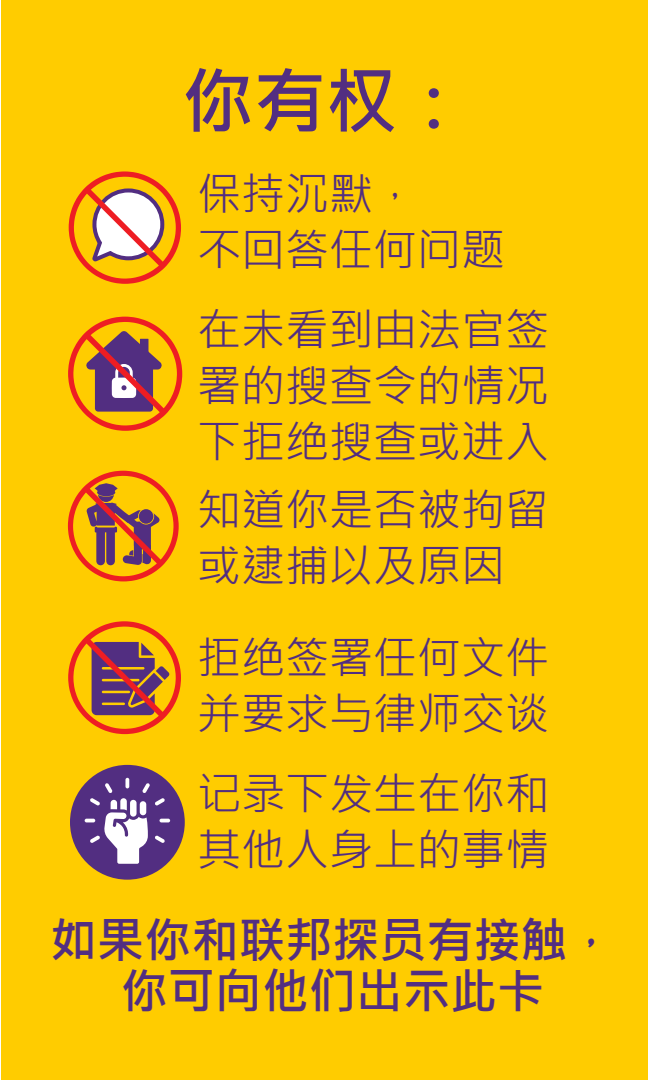
<style>
.page{position:relative;width:648px;height:1080px;background:#fff}
.page>*{position:absolute;margin:0;border:0;box-sizing:border-box;transform-origin:0 0}
.t1{font:72px "Microsoft Jheng Hei UI Bold";color:#522e81}
.t2{font:48px/52px "Microsoft Jheng Hei UI Bold";color:#522e81;text-align:center}
.t3{font:44px/56px "Microsoft Jheng Hei UI Regular";color:#522e81}
</style>
<div class="page">
<div style="left:1px;top:0;width:647px;height:1080px;background:#fc0"></div>
<div style="left:70px;top:765px;width:115px;height:115px;background:#522e81;border-radius:50%"></div>
<svg style="left:125px;top:778px;width:4px;height:10px"></svg>
<svg style="left:85px;top:783px;width:85px;height:81px"></svg>
<div style="left:140px;top:801px;width:6px;height:14px;background:#fff;border-radius:3px"></div>
<svg style="left:69px;top:171px;width:112px;height:113px"></svg>
<svg style="left:68px;top:317px;width:114px;height:114px"></svg>
<svg style="left:68px;top:471px;width:111px;height:110px"></svg>
<svg style="left:68px;top:621px;width:113px;height:113px"></svg>
<h1 class="t1" style="left:182px;top:56px;width:289px">你有权：</h1>
<p class="t3" style="left:197px;top:166px;width:309px">保持沉默，<br>不回答任何问题</p>
<p class="t3" style="left:197px;top:302px;width:353px;text-align:justify">在未看到由法官签署的搜查令的情况下拒绝搜查或进入</p>
<p class="t3" style="left:197px;top:482px;width:353px">知道你是否被拘留或逮捕以及原因</p>
<p class="t3" style="left:197px;top:630px;width:353px">拒绝签署任何文件并要求与律师交谈</p>
<p class="t3" style="left:197px;top:766px;width:353px">记录下发生在你和其他人身上的事情</p>
<p class="t2" style="left:50px;top:914px;width:566px">如果你和联邦探员有接触，你可向他们出示此卡</p>
</div>
